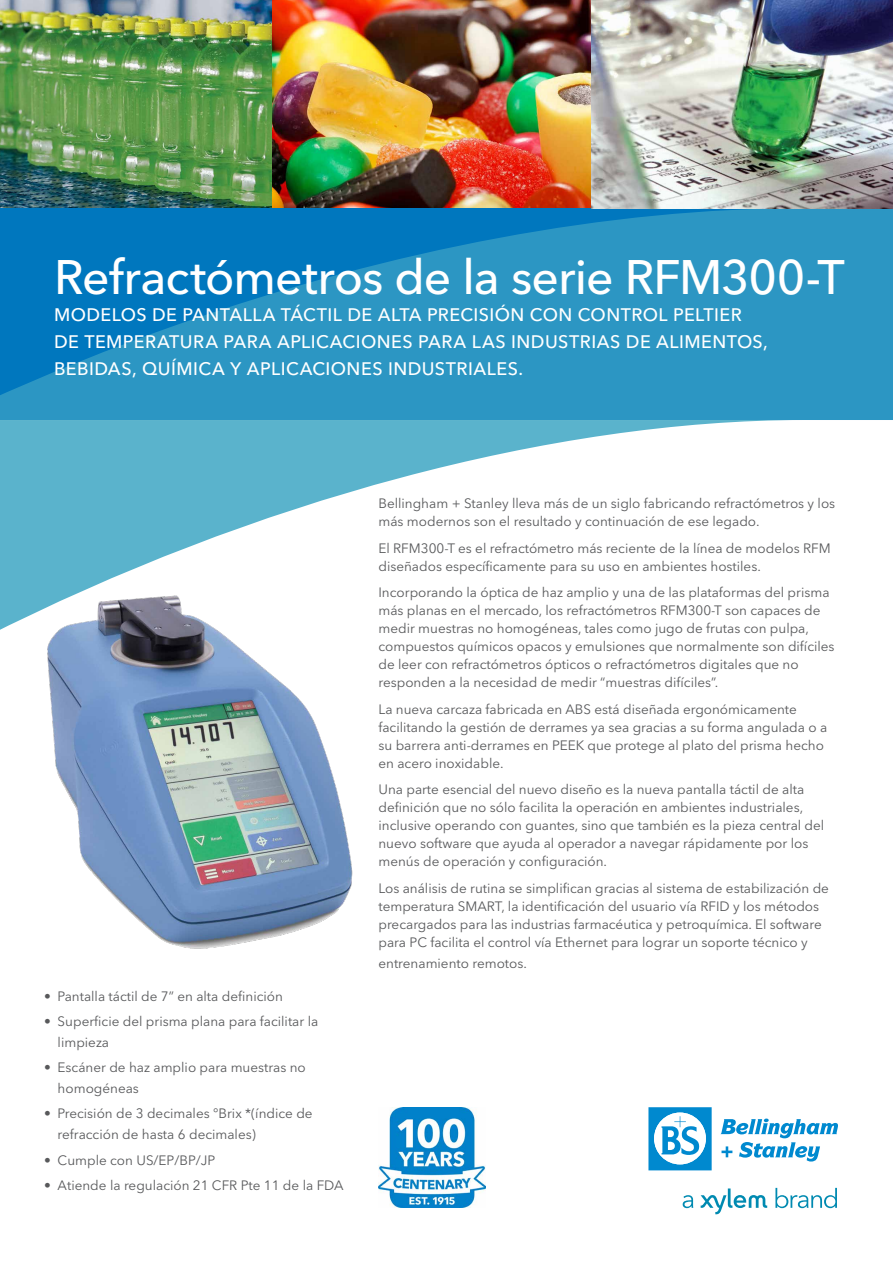
<style>
.page{position:relative;width:893px;height:1263px;background:#fff}
.page>*{position:absolute;margin:0;border:0;box-sizing:border-box;transform-origin:0 0}
.t1{font:500 48px "Avenir Next LT Pro";letter-spacing:-.02em;color:#fff}
.t2{font:500 18px/27px "Avenir Next LT Pro";letter-spacing:.025em;color:#fff}
.t3{font:13.5px/18px "Avenir Next LT Pro";color:#58595b}
</style>
<div class="page">
<svg style="left:648px;top:1107px;width:64px;height:63px"></svg>
<svg style="left:720px;top:1118px;width:118px;height:43px"></svg>
<svg style="left:683px;top:1195px;width:10px;height:13px"></svg>
<svg style="left:775px;top:1188px;width:62px;height:20px"></svg>
<svg style="left:701px;top:1188px;width:66px;height:26px"></svg>
<img style="left:271px;top:0;width:320px;height:208px">
<img style="left:0;top:0;width:271px;height:208px">
<img style="left:47px;top:638px;width:306px;height:311px">
<svg style="left:0;top:420px;width:792px;height:218px"></svg>
<svg style="left:0;top:208px;width:893px;height:212px;background:#1f8cc1"></svg>
<img style="left:591px;top:0;width:302px;height:208px">
<img style="left:378px;top:1107px;width:107px;height:101px">
<h1 class="t1" style="left:54px;top:248px;width:792px">Refractómetros de la serie RFM300-T</h1>
<h2 class="t2" style="left:54px;top:301px;width:715px">MODELOS DE PANTALLA TÁCTIL DE ALTA PRECISIÓN CON CONTROL PELTIER<br>DE TEMPERATURA PARA APLICACIONES PARA LAS INDUSTRIAS DE ALIMENTOS,<br>BEBIDAS, QUÍMICA Y APLICACIONES INDUSTRIALES.</h2>
<p class="t3" style="left:44px;top:987px;width:240px">• Pantalla táctil de 7” en alta definición</p>
<p class="t3" style="left:58px;top:1010px;width:262px;line-height:21px;text-indent:-14px">• Superficie del prisma plana para facilitar la limpieza</p>
<p class="t3" style="left:58px;top:1057px;width:250px;line-height:21px;text-indent:-14px">• Escáner de haz amplio para muestras no homogéneas</p>
<p class="t3" style="left:58px;top:1103px;width:256px;line-height:21px;text-indent:-14px">• Precisión de 3 decimales °Brix *(índice de refracción de hasta 6 decimales)</p>
<p class="t3" style="left:44px;top:1151px;width:173px">• Cumple con US/EP/BP/JP</p>
<p class="t3" style="left:44px;top:1176px;width:301px">• Atiende la regulación 21 CFR Pte 11 de la FDA</p>
<p class="t3" style="left:378px;top:495px;width:458px">Bellingham + Stanley lleva más de un siglo fabricando refractómetros y los más modernos son el resultado y continuación de ese legado.</p>
<p class="t3" style="left:378px;top:539px;width:454px">El RFM300-T es el refractómetro más reciente de la línea de modelos RFM diseñados específicamente para su uso en ambientes hostiles.</p>
<p class="t3" style="left:378px;top:584px;width:458px">Incorporando la óptica de haz amplio y una de las plataformas del prisma más planas en el mercado, los refractómetros RFM300-T son capaces de medir muestras no homogéneas, tales como jugo de frutas con pulpa, compuestos químicos opacos y emulsiones que normalmente son difíciles de leer con refractómetros ópticos o refractómetros digitales que no responden a la necesidad de medir “muestras difíciles”.</p>
<p class="t3" style="left:378px;top:700px;width:450px">La nueva carcaza fabricada en ABS está diseñada ergonómicamente facilitando la gestión de derrames ya sea gracias a su forma angulada o a su barrera anti-derrames en PEEK que protege al plato del prisma hecho en acero inoxidable.</p>
<p class="t3" style="left:378px;top:781px;width:447px">Una parte esencial del nuevo diseño es la nueva pantalla táctil de alta definición que no sólo facilita la operación en ambientes industriales, inclusive operando con guantes, sino que también es la pieza central del nuevo software que ayuda al operador a navegar rápidamente por los menús de operación y configuración.</p>
<p class="t3" style="left:378px;top:879px;width:452px">Los análisis de rutina se simplifican gracias al sistema de estabilización de temperatura SMART, la identificación del usuario vía RFID y los métodos precargados para las industrias farmacéutica y petroquímica. El software para PC facilita el control vía Ethernet para lograr un soporte técnico y</p>
<p class="t3" style="left:378px;top:954px;width:150px">entrenamiento remotos.</p>
</div>
